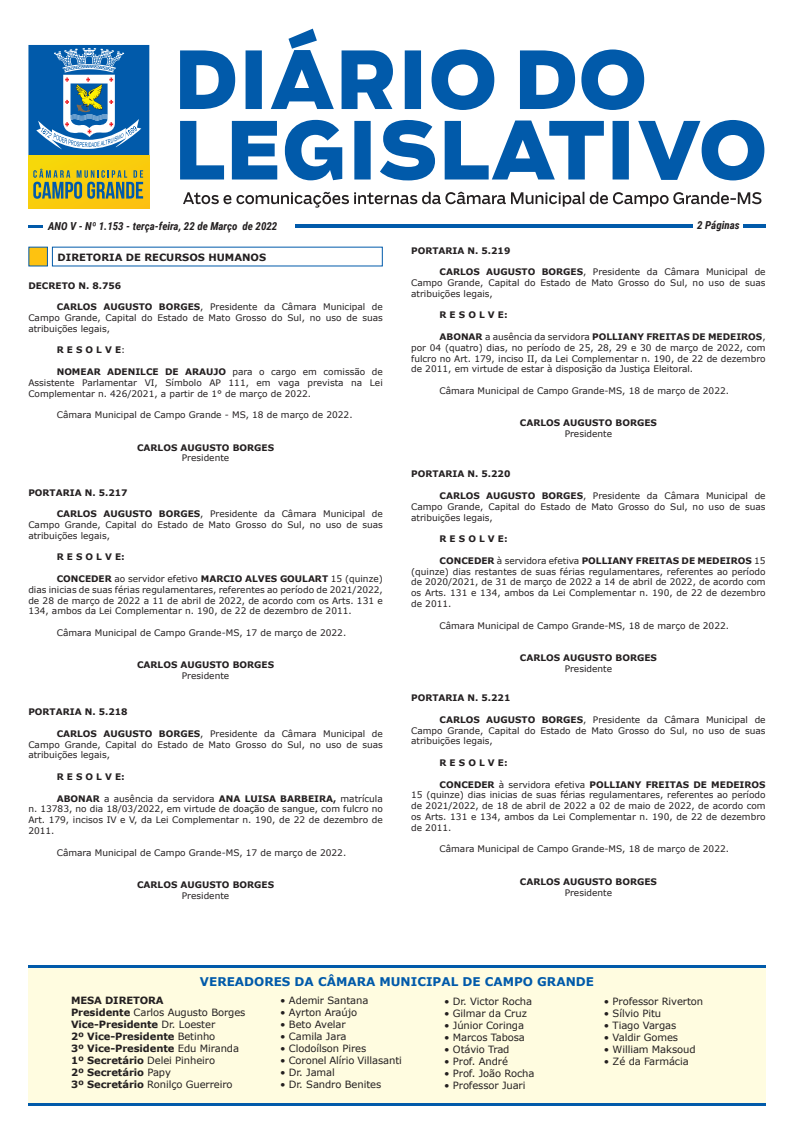
<style>
.page{position:relative;width:794px;height:1134px;background:#fff}
.page>*{position:absolute;margin:0;border:0;box-sizing:border-box;transform-origin:0 0}
.t1{font:700 12px "Verdana";color:#015aaa}
.t2{font:italic 700 11px "Roboto Condensed";color:#231f20}
.t3{font:10px "Verdana";letter-spacing:-.01em;color:#231f20}
.Título_Seção{font:700 10px/12px "Verdana";letter-spacing:-.01em;color:#231f20}
.t4{font:9px/10.8px "Verdana";color:#231f20;text-align:justify}
.t5{font:700 9px "Verdana";color:#231f20}
.s1{font-weight:700}
.s2{font-weight:400}
</style>
<div class="page">
<svg style="left:180px;top:29px;width:584px;height:151px"></svg>
<svg style="left:183px;top:192px;width:578px;height:16px"></svg>
<div style="left:29px;top:155px;width:120px;height:53px;background:#f9ce0c"></div>
<svg style="left:33px;top:169px;width:110px;height:30px"></svg>
<svg style="left:28px;top:45px;width:121px;height:110px;background:#3e80b7"></svg>
<hr style="left:28px;top:225px;width:14px;height:3px;background:#015aaa">
<hr style="left:295px;top:224px;width:397px;height:3px;background:#015aaa">
<hr style="left:743px;top:224px;width:22px;height:3px;background:#015aaa">
<div style="left:28px;top:965px;width:737px;height:138px;background:#fffce0"></div>
<hr style="left:28px;top:965px;width:737px;height:3px;background:#015aaa">
<hr style="left:28px;top:1103px;width:737px;height:3px;background:#015aaa">
<div style="left:28px;top:247px;width:20px;height:19px;background:#fec210"></div>
<p class="t2" style="left:48px;top:218px;width:231px">ANO V - Nº 1.153 - terça-feira, 22 de Março de 2022</p>
<p class="t2" style="left:697px;top:217px;width:44px">2 Páginas</p>
<p class="Título_Seção" style="left:58px;top:251px;width:210px">DIRETORIA DE RECURSOS HUMANOS</p>
<p class="t5" style="left:28px;top:279px;width:94px">DECRETO N. 8.756</p>
<p class="t4" style="left:28px;top:301px;width:356px;text-indent:28px"><span class="s1">CARLOS AUGUSTO BORGES</span>, Presidente da Câmara Municipal de Campo Grande, Capital do Estado de Mato Grosso do Sul, no uso de suas atribuições legais,</p>
<p class="t5" style="left:57px;top:344px;width:70px">R E S O L V E<span class="s2">:</span></p>
<p class="t4" style="left:28px;top:366px;width:356px;text-indent:28px"><span class="s1">NOMEAR ADENILCE DE ARAUJO</span> para o cargo em comissão de Assistente Parlamentar VI, Símbolo AP 111, em vaga prevista na Lei Complementar n. 426/2021, a partir de 1° de março de 2022.</p>
<p class="t4" style="left:57px;top:409px;width:297px">Câmara Municipal de Campo Grande - MS, 18 de março de 2022.</p>
<p class="t5" style="left:137px;top:441px;width:138px">CARLOS AUGUSTO BORGES</p>
<p class="t4" style="left:182px;top:453px;width:49px">Presidente</p>
<p class="t5" style="left:28px;top:486px;width:101px">PORTARIA N. 5.217</p>
<p class="t4" style="left:28px;top:508px;width:356px;text-indent:28px"><span class="s1">CARLOS AUGUSTO BORGES</span>, Presidente da Câmara Municipal de Campo Grande, Capital do Estado de Mato Grosso do Sul, no uso de suas atribuições legais,</p>
<p class="t5" style="left:57px;top:551px;width:70px">R E S O L V E:</p>
<p class="t4" style="left:28px;top:573px;width:356px;text-indent:28px"><span class="s1">CONCEDER</span> ao servidor efetivo <span class="s1">MARCIO ALVES GOULART</span> 15 (quinze) dias inicias de suas férias regulamentares, referentes ao período de 2021/2022, de 28 de março de 2022 a 11 de abril de 2022, de acordo com os Arts. 131 e 134, ambos da Lei Complementar n. 190, de 22 de dezembro de 2011.</p>
<p class="t4" style="left:57px;top:627px;width:291px">Câmara Municipal de Campo Grande-MS, 17 de março de 2022.</p>
<p class="t5" style="left:137px;top:659px;width:138px">CARLOS AUGUSTO BORGES</p>
<p class="t4" style="left:182px;top:670px;width:49px">Presidente</p>
<p class="t5" style="left:28px;top:705px;width:101px">PORTARIA N. 5.218</p>
<p class="t4" style="left:28px;top:728px;width:356px;text-indent:28px"><span class="s1">CARLOS AUGUSTO BORGES</span>, Presidente da Câmara Municipal de Campo Grande, Capital do Estado de Mato Grosso do Sul, no uso de suas atribuições legais,</p>
<p class="t5" style="left:57px;top:770px;width:70px">R E S O L V E:</p>
<p class="t4" style="left:28px;top:793px;width:356px;text-indent:28px"><span class="s1">ABONAR</span> a ausência da servidora <span class="s1">ANA LUISA BARBEIRA,</span> matrícula n. 13783, no dia 18/03/2022, em virtude de doação de sangue, com fulcro no Art. 179, incisos IV e V, da Lei Complementar n. 190, de 22 de dezembro de 2011.</p>
<p class="t4" style="left:57px;top:847px;width:291px">Câmara Municipal de Campo Grande-MS, 17 de março de 2022.</p>
<p class="t5" style="left:137px;top:878px;width:138px">CARLOS AUGUSTO BORGES</p>
<p class="t4" style="left:182px;top:890px;width:49px">Presidente</p>
<p class="t5" style="left:411px;top:244px;width:101px">PORTARIA N. 5.219</p>
<p class="t4" style="left:411px;top:266px;width:356px;text-indent:28px"><span class="s1">CARLOS AUGUSTO BORGES</span>, Presidente da Câmara Municipal de Campo Grande, Capital do Estado de Mato Grosso do Sul, no uso de suas atribuições legais,</p>
<p class="t5" style="left:439px;top:309px;width:70px">R E S O L V E:</p>
<p class="t4" style="left:411px;top:331px;width:356px;text-indent:28px"><span class="s1">ABONAR</span> a ausência da servidora <span class="s1">POLLIANY FREITAS DE MEDEIROS</span>, por 04 (quatro) dias, no período de 25, 28, 29 e 30 de março de 2022, com fulcro no Art. 179, inciso II, da Lei Complementar n. 190, de 22 de dezembro de 2011, em virtude de estar à disposição da Justiça Eleitoral.</p>
<p class="t4" style="left:439px;top:385px;width:291px">Câmara Municipal de Campo Grande-MS, 18 de março de 2022.</p>
<p class="t5" style="left:520px;top:417px;width:138px">CARLOS AUGUSTO BORGES</p>
<p class="t4" style="left:565px;top:428px;width:49px">Presidente</p>
<p class="t5" style="left:411px;top:468px;width:101px">PORTARIA N. 5.220</p>
<p class="t4" style="left:411px;top:490px;width:356px;text-indent:28px"><span class="s1">CARLOS AUGUSTO BORGES</span>, Presidente da Câmara Municipal de Campo Grande, Capital do Estado de Mato Grosso do Sul, no uso de suas atribuições legais,</p>
<p class="t5" style="left:439px;top:533px;width:70px">R E S O L V E:</p>
<p class="t4" style="left:411px;top:555px;width:356px;text-indent:28px"><span class="s1">CONCEDER</span> à servidora efetiva <span class="s1">POLLIANY FREITAS DE MEDEIROS</span> 15 (quinze) dias restantes de suas férias regulamentares, referentes ao período de 2020/2021, de 31 de março de 2022 a 14 de abril de 2022, de acordo com os Arts. 131 e 134, ambos da Lei Complementar n. 190, de 22 de dezembro de 2011.</p>
<p class="t4" style="left:439px;top:620px;width:291px">Câmara Municipal de Campo Grande-MS, 18 de março de 2022.</p>
<p class="t5" style="left:520px;top:651px;width:138px">CARLOS AUGUSTO BORGES</p>
<p class="t4" style="left:565px;top:663px;width:49px">Presidente</p>
<p class="t5" style="left:411px;top:692px;width:101px">PORTARIA N. 5.221</p>
<p class="t4" style="left:411px;top:714px;width:356px;text-indent:28px"><span class="s1">CARLOS AUGUSTO BORGES</span>, Presidente da Câmara Municipal de Campo Grande, Capital do Estado de Mato Grosso do Sul, no uso de suas atribuições legais,</p>
<p class="t5" style="left:439px;top:756px;width:70px">R E S O L V E:</p>
<p class="t4" style="left:411px;top:779px;width:356px;text-indent:28px"><span class="s1">CONCEDER</span> à servidora efetiva <span class="s1">POLLIANY FREITAS DE MEDEIROS </span>15 (quinze) dias inicias de suas férias regulamentares, referentes ao período de 2021/2022, de 18 de abril de 2022 a 02 de maio de 2022, de acordo com os Arts. 131 e 134, ambos da Lei Complementar n. 190, de 22 de dezembro de 2011.</p>
<p class="t4" style="left:439px;top:844px;width:291px">Câmara Municipal de Campo Grande-MS, 18 de março de 2022.</p>
<p class="t5" style="left:520px;top:875px;width:138px">CARLOS AUGUSTO BORGES</p>
<p class="t4" style="left:565px;top:887px;width:49px">Presidente</p>
<h1 class="t1" style="left:200px;top:973px;width:395px">VEREADORES DA CÂMARA MUNICIPAL DE CAMPO GRANDE</h1>
<p class="Título_Seção" style="left:71px;top:994px;width:176px">MESA DIRETORA<br>Presidente <span class="s2">Carlos Augusto Borges<br></span>Vice-Presidente <span class="s2">Dr. Loester<br></span>2º Vice-Presidente <span class="s2">Betinho<br></span>3º Vice-Presidente <span class="s2">Edu Miranda<br></span>1º Secretário <span class="s2">Delei Pinheiro<br></span>2º Secretário <span class="s2">Papy<br></span>3º Secretário <span class="s2">Ronilço Guerreiro</span></p>
<p class="t3" style="left:280px;top:994px;width:90px">• Ademir Santana</p>
<p class="t3" style="left:444px;top:994px;width:89px">• Dr. Victor Rocha</p>
<p class="t3" style="left:444px;top:1006px;width:84px">• Gilmar da Cruz</p>
<p class="t3" style="left:444px;top:1018px;width:81px">• Júnior Coringa</p>
<p class="t3" style="left:444px;top:1030px;width:82px">• Marcos Tabosa</p>
<p class="t3" style="left:444px;top:1042px;width:67px">• Otávio Trad</p>
<p class="t3" style="left:444px;top:1054px;width:65px">• Prof. André</p>
<p class="t3" style="left:444px;top:1066px;width:92px">• Prof. João Rocha</p>
<p class="t3" style="left:444px;top:1078px;width:83px">• Professor Juari</p>
<p class="t3" style="left:280px;top:1006px;width:78px">• Ayrton Araújo</p>
<p class="t3" style="left:280px;top:1018px;width:67px">• Beto Avelar</p>
<p class="t3" style="left:280px;top:1030px;width:68px">• Camila Jara</p>
<p class="t3" style="left:280px;top:1042px;width:88px">• Clodoílson Pires</p>
<p class="t3" style="left:280px;top:1054px;width:123px">• Coronel Alírio Villasanti</p>
<p class="t3" style="left:280px;top:1066px;width:56px">• Dr. Jamal</p>
<p class="t3" style="left:280px;top:1078px;width:103px">• Dr. Sandro Benites</p>
<p class="t3" style="left:604px;top:994px;width:101px">• Professor Riverton</p>
<p class="t3" style="left:604px;top:1006px;width:59px">• Sílvio Pitu</p>
<p class="t3" style="left:604px;top:1018px;width:74px">• Tiago Vargas</p>
<p class="t3" style="left:604px;top:1030px;width:76px">• Valdir Gomes</p>
<p class="t3" style="left:604px;top:1042px;width:93px">• William Maksoud</p>
<p class="t3" style="left:604px;top:1054px;width:86px">• Zé da Farmácia</p>
</div>
